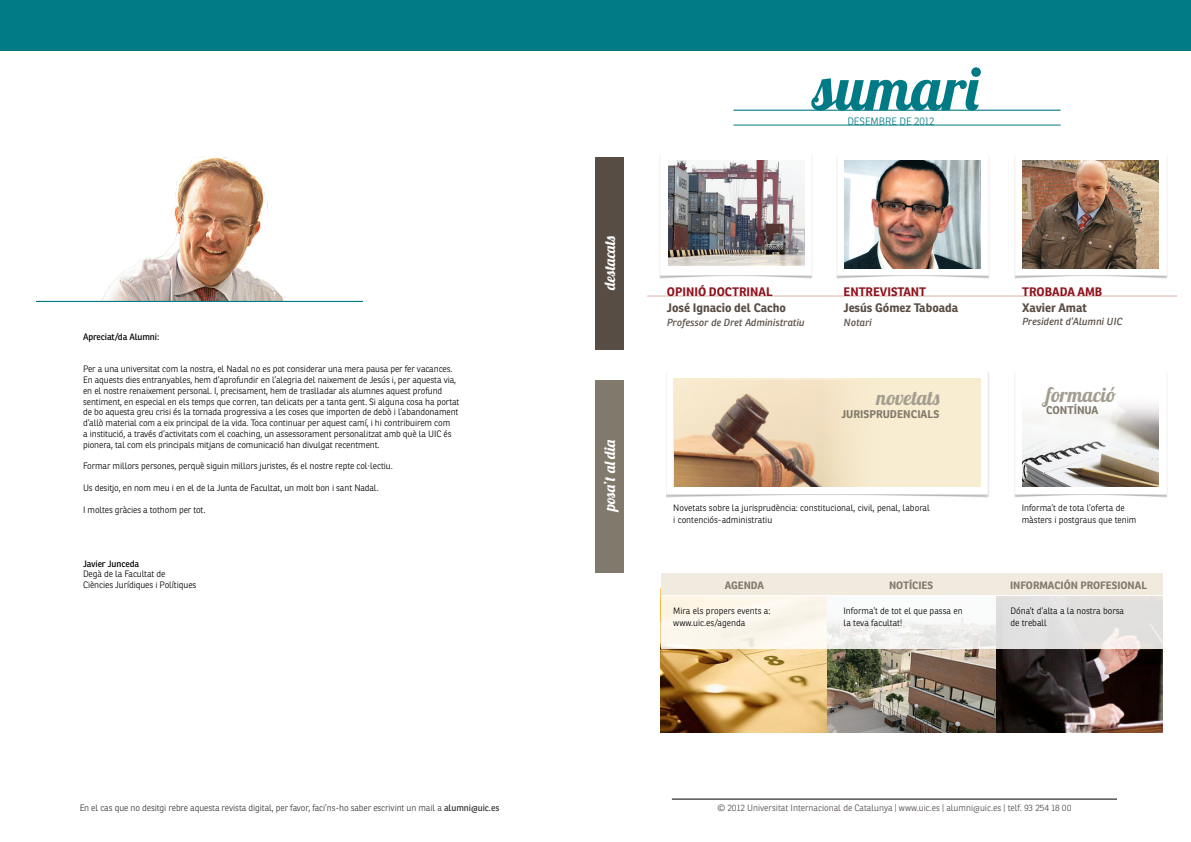
<style>
.page{position:relative;width:1191px;height:842px;background:#fff}
.page>*{position:absolute;margin:0;border:0;box-sizing:border-box;transform-origin:0 0}
.t1{font:60.1px "Lobster";color:#007a84}
.t2{font:20.1px "Lobster";color:#a49e91}
.t3{font:15px "Lobster";color:#fff}
.t4{font:700 12px "Ronnia";letter-spacing:-.005em;color:#584d45}
.t5{font:700 12px "Ronnia";color:#8f131e}
.t6{font:700 10.9px "Ronnia";color:#817a6c}
.t7{font:700 10.4px "Ronnia";color:#817a6c}
.t8{font:300 10.4px "Ronnia";color:#007a84}
.t9{font:italic 10px "Ronnia";color:#584d45}
.t10{font:300 9px/10.8px "Ronnia";letter-spacing:-.01em;color:#000}
.t11{font:300 9px "Ronnia";color:#524b48}
.t12{font:9px "Ronnia";letter-spacing:-.01em;color:#000}
.s1{font-weight:400}
.s2{font-size:10.8px}
</style>
<div class="page">
<img style="left:83px;top:156px;width:243px;height:145px">
<img style="left:659px;top:155px;width:153px;height:124px">
<img style="left:668px;top:160px;width:136px;height:106px">
<img style="left:1014px;top:155px;width:153px;height:124px">
<img style="left:1022px;top:160px;width:136px;height:108px">
<img style="left:1014px;top:373px;width:153px;height:125px">
<img style="left:1022px;top:395px;width:136px;height:92px">
<img style="left:836px;top:155px;width:153px;height:124px">
<img style="left:844px;top:160px;width:137px;height:108px">
<div style="left:673px;top:379px;width:308px;height:108px;background:#f8ecd1"></div>
<hr style="left:733px;top:110px;width:327px;height:1px;background:#007a84">
<hr style="left:36px;top:301px;width:327px;height:1px;background:#007a84">
<hr style="left:733px;top:125px;width:327px;height:1px;background:#007a84">
<hr style="left:647px;top:296px;width:530px;height:1px;background:#b97264">
<img style="left:674px;top:380px;width:175px;height:107px">
<div style="left:0;top:0;width:1191px;height:50px;background:#007a84"></div>
<div style="left:595px;top:158px;width:29px;height:192px;background:#584d45"></div>
<div style="left:595px;top:380px;width:29px;height:193px;background:#817a6c"></div>
<hr style="left:672px;top:799px;width:445px;height:1px;background:#000">
<img style="left:661px;top:649px;width:166px;height:84px">
<img style="left:995px;top:649px;width:167px;height:84px">
<img style="left:827px;top:649px;width:168px;height:84px">
<div style="left:661px;top:574px;width:501px;height:22px;background:#f1eade"></div>
<svg style="left:661px;top:596px;width:501px;height:53px"></svg>
<p class="t12" style="left:83px;top:332px;width:78px">Apreciat/da Alumni:</p>
<p class="t10" style="left:83px;top:364px;width:378px">Per a una universitat com la nostra, el N adal no es pot considerar una mera pausa per fer vacances.<br>En aquests dies entranyables, hem d’aprofundir en l’alegria del naixement de Jesús i, per aquesta via, en el nostre renaixement personal. I, precisament, hem de traslladar als alumnes aquest profund sentiment, en especial en els temps que corren, tan delicats per a tanta gent. Si alguna cosa ha portat de bo aquesta greu crisi és la tornada progressiva a les coses que importen de debò i l’abandonament d’allò material com a eix principal de la vida. Toca continuar per aquest camí, i hi contribuirem com<br>a institució, a través d’activitats com el coaching, un assessorament personalitzat amb què la UIC</p>
<p class="t10" style="left:443px;top:429px;width:10px">és</p>
<p class="t10" style="left:83px;top:440px;width:298px">pionera, tal com els principals mitjans de comunicació han divulgat recentment.</p>
<p class="t10" style="left:83px;top:461px;width:311px">Formar millors persones, perquè siguin millors juristes, és el nostre repte col·lectiu.</p>
<p class="t10" style="left:83px;top:483px;width:297px">Us desitjo, en nom meu i en el de la Junta de Facultat, un molt bon i sant N adal.</p>
<p class="t10" style="left:83px;top:504px;width:124px">I moltes gràcies a tothom per tot.</p>
<p class="t12" style="left:83px;top:558px;width:58px">Javier Junceda</p>
<p class="t10" style="left:83px;top:569px;width:115px">Degà de la Facultat de<br>Ciències Jurídiques i Polítiques</p>
<p class="t10" style="left:79px;top:803px;width:421px">En el cas que no desitgi rebre aquesta revista digital, per favor, faci’ns-ho saber escrivint un mail a <span class="s1">alumni@uic.es</span></p>
<h3 class="t3" style="left:600px;top:290px;width:56px;rotate:-90deg">destacats</h3>
<h3 class="t3" style="left:600px;top:511px;width:73px;rotate:-90deg">posa’t al dia</h3>
<h1 class="t1" style="left:813px;top:50px;width:170px">sumari</h1>
<p class="t8" style="left:847px;top:116px;width:7px">DESE</p>
<p class="t8" style="left:870px;top:116px;width:65px">MBRE de <span class="s2">2012</span></p>
<h3 class="t5" style="left:667px;top:285px;width:107px">OPINIÓ DOCTRINAL</h3>
<h3 class="t4" style="left:667px;top:300px;width:121px">JOSÉ IGNACIO DEL CACHO</h3>
<p class="t9" style="left:667px;top:317px;width:139px">Professor de Dret Administratiu</p>
<p class="t9" style="left:843px;top:317px;width:30px">Notari</p>
<p class="t9" style="left:1022px;top:316px;width:101px">President d’Alumni UIC</p>
<h3 class="t5" style="left:843px;top:285px;width:84px">ENTREVISTANT</h3>
<h3 class="t5" style="left:1022px;top:285px;width:82px">TROBADA AMB</h3>
<h3 class="t4" style="left:843px;top:300px;width:116px">JESÚS GÓMEZ TABOADA</h3>
<h3 class="t4" style="left:1022px;top:300px;width:66px">XAVIER AMAT</h3>
<h2 class="t2" style="left:876px;top:385px;width:65px">novetats</h2>
<p class="t6" style="left:841px;top:408px;width:99px">JURISPRUDENCIALS</p>
<h2 class="t2" style="left:1046px;top:381px;width:72px">formació</h2>
<p class="t6" style="left:1046px;top:404px;width:54px">CONTÍNUA</p>
<p class="t10" style="left:673px;top:502px;width:258px;line-height:12.2px">N ovetats sobre la jurisprudència: constitucional, civil, penal, laboral i contenciós-administratiu</p>
<p class="t10" style="left:1021px;top:502px;width:116px;line-height:12.2px">I nforma’t de tota l’oferta de màsters i postgraus que tenim</p>
<p class="t7" style="left:725px;top:579px;width:41px">AGENDA</p>
<p class="t7" style="left:889px;top:579px;width:46px">NOTÍCIES</p>
<p class="t7" style="left:1010px;top:579px;width:138px">INFORMACIÓN PROFESIONAL</p>
<p class="t10" style="left:673px;top:605px;width:99px;line-height:12.2px">Mira els propers events a: www.uic.es/agenda</p>
<p class="t10" style="left:843px;top:605px;width:121px;line-height:12.2px">I nforma’t de tot el que passa en la teva facultat!</p>
<p class="t10" style="left:1010px;top:605px;width:115px;line-height:12.2px">Dóna’t d’alta a la nostra borsa de treball</p>
<p class="t11" style="left:717px;top:803px;width:355px">© 2012 U niversitat I nternacional de Catalunya | www.uic.es | alumni@uic.es | telf. 93 254 18 00</p>
</div>
